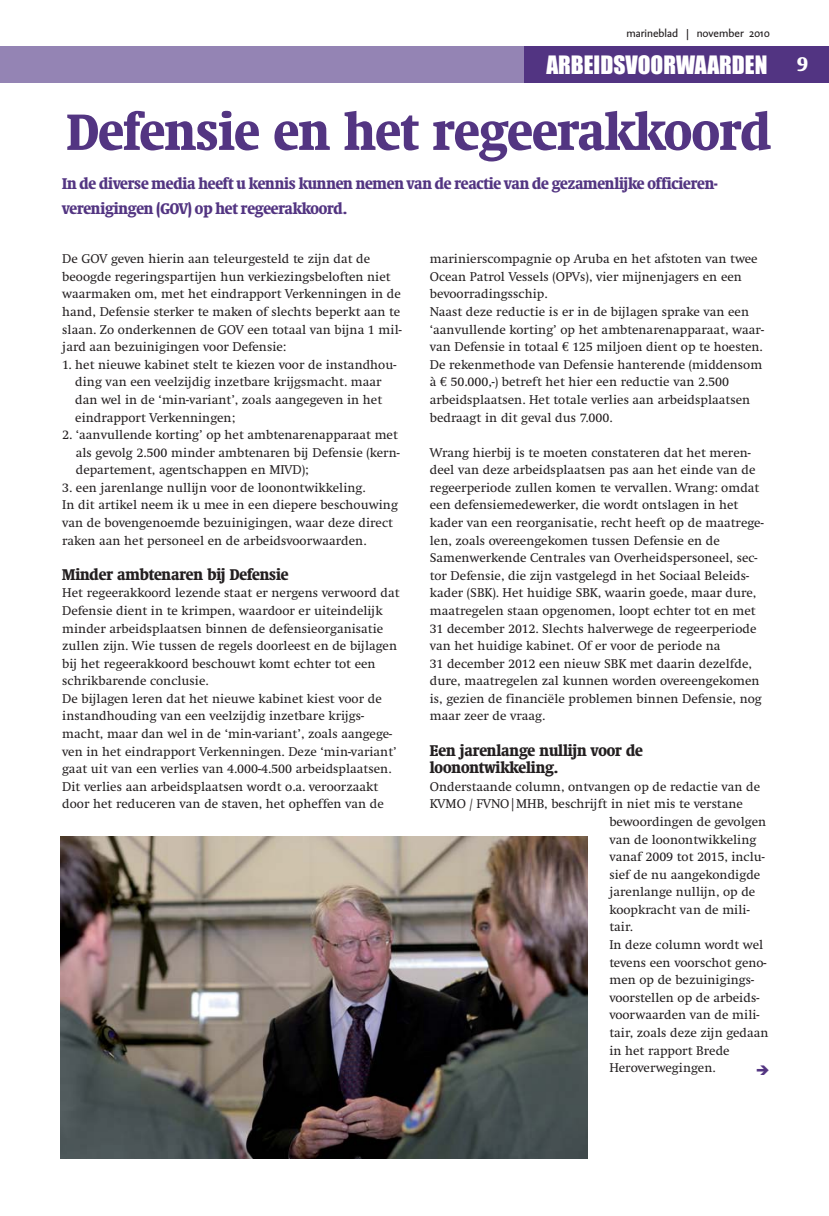
<style>
.page{position:relative;width:829px;height:1216px;background:#fff}
.page>*{position:absolute;margin:0;border:0;box-sizing:border-box;transform-origin:0 0}
.t1{font:700 condensed 52.85px "Swift";letter-spacing:-.005em;color:#533582}
.t2{font:23.45px "Impact";color:#fff}
.t3{font:700 condensed 20.47px "Swift";color:#fff}
.t4{font:700 condensed 16.1px/24.8px "Swift";letter-spacing:-.01em;color:#533582}
.t5{font:700 condensed 16.1px/17.5px "Swift";letter-spacing:-.005em;color:#231f20}
.t6{font:13.12px/17.5px "Swift";color:#231f20}
.t7{font:11.72px "DTL Caspari ST";color:#231f20}
.s1{font-family:"Euro Serif"}
</style>
<div class="page">
<div style="left:0;top:46px;width:828px;height:37px;background:#9484b4"></div>
<div style="left:524px;top:46px;width:304px;height:37px;background:#523482"></div>
<img style="left:61px;top:836px;width:526px;height:322px">
<p class="t7" style="left:626px;top:29px;width:145px">marineblad | november 2010</p>
<h2 class="t2" style="left:546px;top:57px;width:222px">ARBEIDSVOORWAARDEN</h2>
<h3 class="t3" style="left:797px;top:55px;width:12px">9</h3>
<h1 class="t1" style="left:67px;top:108px;width:705px">Defensie en het regeerakkoord</h1>
<p class="t4" style="left:62px;top:172px;width:656px">In de diverse media heeft u kennis kunnen nemen van de reactie van de gezamenlijke officieren&shy;verenigingen (GOV) op het regeerakkoord.</p>
<p class="t6" style="left:62px;top:251px;width:341px">De GOV geven hierin aan teleurgesteld te zijn dat de beoogde regeringspartijen hun verkiezingsbeloften niet waarmaken om, met het eindrapport Verkenningen in de hand, Defensie sterker te maken of slechts beperkt aan te slaan. Zo onderkennen de GOV een totaal van bijna 1 mil&shy;jard aan bezuinigingen voor Defensie:</p>
<p class="t6" style="left:75px;top:357px;width:322px;text-indent:-13px">1. het nieuwe kabinet stelt te kiezen voor de instandhou&shy;ding van een veelzijdig inzetbare krijgsmacht. maar dan wel in de ‘min-variant’, zoals aangegeven in het eindrapport Verkenningen;</p>
<p class="t6" style="left:76px;top:427px;width:325px;text-indent:-14px">2. ‘aanvullende korting’ op het ambtenarenapparaat met als gevolg 2.500 minder ambtenaren bij Defensie (kern&shy;departement, agentschappen en MIVD);</p>
<p class="t6" style="left:62px;top:480px;width:337px">3. een jarenlange nullijn voor de loonontwikkeling.<br>In dit artikel neem ik u mee in een diepere beschouwing van de bovengenoemde bezuinigingen, waar deze direct raken aan het personeel en de arbeidsvoorwaarden.</p>
<p class="t5" style="left:62px;top:566px;width:228px">Minder ambtenaren bij Defensie</p>
<p class="t6" style="left:62px;top:585px;width:339px">Het regeerakkoord lezende staat er nergens verwoord dat Defensie dient in te krimpen, waardoor er uiteindelijk minder arbeidsplaatsen binnen de defensieorganisatie zullen zijn. Wie tussen de regels doorleest en de bijlagen bij het regeerakkoord beschouwt komt echter tot een schrikbarende conclusie.<br>De bijlagen leren dat het nieuwe kabinet kiest voor de instandhouding van een veelzijdig inzetbare krijgs&shy;macht, maar dan wel in de ‘min-variant’, zoals aangege&shy;ven in het eindrapport Verkenningen. Deze ‘min-variant’ gaat uit van een verlies van 4.000-4.500 arbeidsplaatsen.<br>Dit verlies aan arbeidsplaatsen wordt o.a. veroorzaakt door het reduceren van de staven, het opheffen van de</p>
<p class="t6" style="left:429px;top:251px;width:335px">marinierscompagnie op Aruba en het afstoten van twee Ocean Patrol Vessels (OPVs), vier mijnenjagers en een bevoorradingsschip.<br>Naast deze reductie is er in de bijlagen sprake van een ‘aanvullende korting’ op het ambtenarenapparaat, waar&shy;van Defensie in totaal <span class="s1">€</span> 125 miljoen dient op te hoesten.<br>De rekenmethode van Defensie hanterende (middensom à <span class="s1">€</span> 50.000,-) betreft het hier een reductie van 2.500 arbeidsplaatsen. Het totale verlies aan arbeidsplaatsen bedraagt in dit geval dus 7.000.</p>
<p class="t6" style="left:429px;top:444px;width:335px">Wrang hierbij is te moeten constateren dat het meren&shy;deel van deze arbeidsplaatsen pas aan het einde van de regeerperiode zullen komen te vervallen. Wrang: omdat een defensiemedewerker, die wordt ontslagen in het kader van een reorganisatie, recht heeft op de maatrege&shy;len, zoals overeengekomen tussen Defensie en de Samenwerkende Centrales van Overheidspersoneel, sec&shy;tor Defensie, die zijn vastgelegd in het Sociaal Beleids&shy;kader (SBK). Het huidige SBK, waarin goede, maar dure, maatregelen staan opgenomen, loopt echter tot en met 31 december 2012. Slechts halverwege de regeerperiode van het huidige kabinet. Of er voor de periode na<br>31 december 2012 een nieuw SBK met daarin dezelfde, dure, maatregelen zal kunnen worden overeengekomen is, gezien de financiële problemen binnen Defensie, nog maar zeer de vraag.</p>
<p class="t5" style="left:429px;top:742px;width:214px">Een jarenlange nullijn voor de loonontwikkeling.</p>
<p class="t6" style="left:429px;top:778px;width:332px">Onderstaande column, ontvangen op de redactie van de</p>
<p class="t6" style="left:429px;top:796px;width:314px">KVMO / FVNO|MHB, beschrijft in niet mis te verstane</p>
<p class="t6" style="left:609px;top:814px;width:158px">bewoordingen de gevolgen</p>
<p class="t6" style="left:609px;top:831px;width:149px">van de loonontwikkeling</p>
<p class="t6" style="left:609px;top:849px;width:157px">vanaf 2009 tot 2015, inclu-</p>
<p class="t6" style="left:609px;top:866px;width:152px">sief de nu aangekondigde</p>
<p class="t6" style="left:609px;top:884px;width:147px">jarenlange nullijn, op de</p>
<p class="t6" style="left:609px;top:902px;width:142px">koopkracht van de mili-</p>
<p class="t6" style="left:609px;top:919px;width:25px">tair.</p>
<p class="t6" style="left:609px;top:937px;width:155px">In deze column wordt wel</p>
<p class="t6" style="left:609px;top:954px;width:159px">tevens een voorschot geno-</p>
<p class="t6" style="left:609px;top:972px;width:146px">men op de bezuinigings-</p>
<p class="t6" style="left:609px;top:989px;width:151px">voorstellen op de arbeids-</p>
<p class="t6" style="left:609px;top:1007px;width:152px">voorwaarden van de mili-</p>
<p class="t6" style="left:609px;top:1025px;width:161px">tair, zoals deze zijn gedaan</p>
<p class="t6" style="left:609px;top:1042px;width:122px">in het rapport Brede</p>
<p class="t6" style="left:609px;top:1060px;width:108px">Heroverwegingen.</p>
</div>
